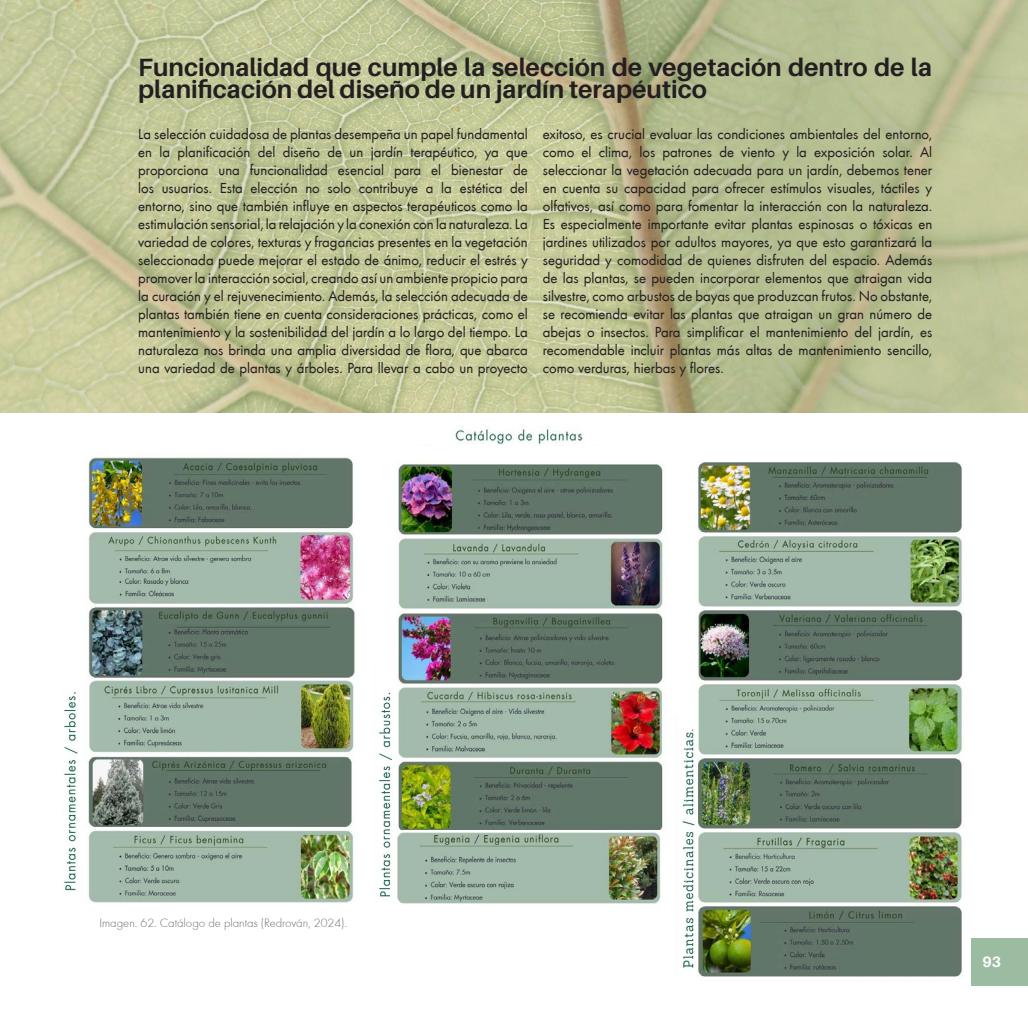
<style>
.page{position:relative;width:1028px;height:1028px;background:#fff}
.page>*{position:absolute;margin:0;border:0;box-sizing:border-box;transform-origin:0 0}
.SUB_SUB_TITULO_1_NEG{font:700 25px/22.5px "Aileron";color:#231f20}
.texto_negro{font:15px/18px "Futura 55";color:#231f20;text-align:justify}
.t1{font:700 15px "Aileron";color:#fff}
.imagenes_negro{font:300 12.5px "Futura 45";color:#6c6d70}
</style>
<div class="page">
<img style="left:0;top:0;width:1027px;height:413px">
<div style="left:971px;top:938px;width:57px;height:47px;background:#9cbca2"></div>
<img style="left:88px;top:457px;width:267px;height:446px">
<img style="left:397px;top:462px;width:269px;height:368px">
<img style="left:397px;top:832px;width:264px;height:72px">
<img style="left:694px;top:461px;width:269px;height:516px">
<img style="left:455px;top:429px;width:128px;height:16px">
<img style="left:64px;top:692px;width:14px;height:199px">
<img style="left:378px;top:692px;width:15px;height:205px">
<img style="left:682px;top:729px;width:12px;height:239px">
<p class="SUB_SUB_TITULO_1_NEG" style="left:138px;top:56px;width:795px">Funcionalidad que cumple la selección de vegetación dentro de la planificación del diseño de un jardín terapéutico</p>
<p class="texto_negro" style="left:138px;top:125px;width:391px">La selección cuidadosa de plantas desempeña un papel fundamental en la planificación del diseño de un jardín terapéutico, ya que proporciona una funcionalidad esencial para el bienestar de los usuarios. Esta elección no solo contribuye a la estética del entorno, sino que también influye en aspectos terapéuticos como la estimulación sensorial, la relajación y la conexión con la naturaleza. La variedad de colores, texturas y fragancias presentes en la vegetación seleccionada puede mejorar el estado de ánimo, reducir el estrés y promover la interacción social, creando así un ambiente propicio para la curación y el rejuvenecimiento. Además, la selección adecuada de plantas también tiene en cuenta consideraciones prácticas, como el mantenimiento y la sostenibilidad del jardín a lo largo del tiempo. La naturaleza nos brinda una amplia diversidad de flora, que abarca una variedad de plantas y árboles. Para llevar a cabo un proyecto</p>
<p class="texto_negro" style="left:543px;top:125px;width:391px">exitoso, es crucial evaluar las condiciones ambientales del entorno, como el clima, los patrones de viento y la exposición solar. Al seleccionar la vegetación adecuada para un jardín, debemos tener en cuenta su capacidad para ofrecer estímulos visuales, táctiles y olfativos, así como para fomentar la interacción con la naturaleza.<br>Es especialmente importante evitar plantas espinosas o tóxicas en jardines utilizados por adultos mayores, ya que esto garantizará la seguridad y comodidad de quienes disfruten del espacio. Además de las plantas, se pueden incorporar elementos que atraigan vida silvestre, como arbustos de bayas que produzcan frutos. No obstante, se recomienda evitar las plantas que atraigan un gran número de abejas o insectos. Para simplificar el mantenimiento del jardín, es recomendable incluir plantas más altas de mantenimiento sencillo, como verduras, hierbas y flores.</p>
<p class="imagenes_negro" style="left:99px;top:914px;width:249px">Imagen. 62. Catálogo de plantas (Redrován, 2024).</p>
<p class="t1" style="left:982px;top:953px;width:20px">93</p>
</div>
